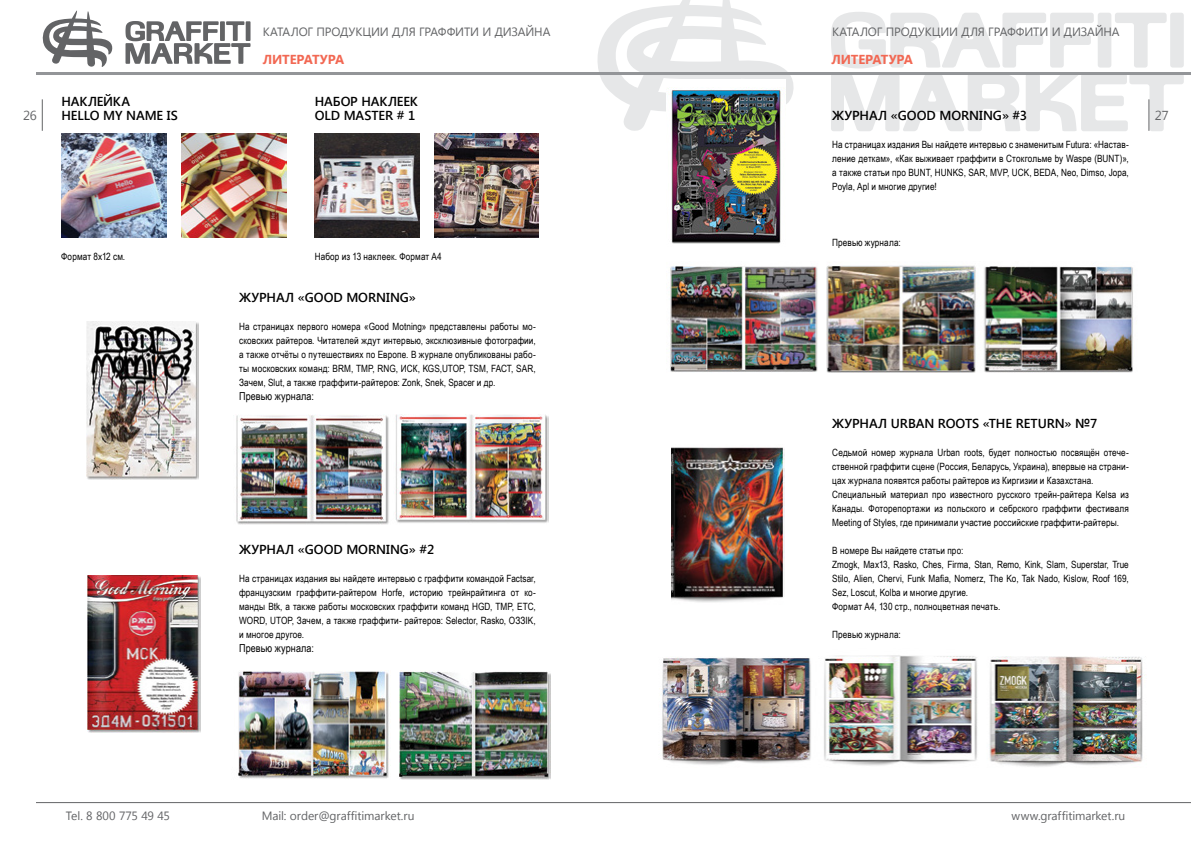
<style>
.page{position:relative;width:1191px;height:842px;background:#fff}
.page>*{position:absolute;margin:0;border:0;box-sizing:border-box;transform-origin:0 0}
.t1{font:600 13px/14px "Segoe UI";color:#000}
.t2{font:700 13px "Segoe UI";letter-spacing:-.02em;color:#f26853}
.t3{font:13px "Segoe UI";color:#636466}
.t4{font:12px "Segoe UI";letter-spacing:-.01em;color:#636466}
.t5{font:11px "Arial Narrow";letter-spacing:.01em;color:#000}
.t6{font:10px/14px "Arial Narrow";letter-spacing:.01em;color:#000;text-align:justify}
</style>
<div class="page">
<svg style="left:831px;top:12px;width:262px;height:56px"></svg>
<div style="left:1097px;top:13px;width:14px;height:55px;background:#e6e7e8;border-radius:3px"></div>
<svg style="left:1115px;top:13px;width:51px;height:55px"></svg>
<div style="left:1170px;top:13px;width:13px;height:55px;background:#e6e7e8;border-radius:3px"></div>
<svg style="left:831px;top:75px;width:352px;height:56px"></svg>
<svg style="left:597px;top:0;width:197px;height:131px"></svg>
<hr style="left:36px;top:802px;width:1155px;height:1px;background:#636466">
<hr style="left:42px;top:99px;width:1px;height:32px;background:#636466">
<hr style="left:1148px;top:99px;width:1px;height:32px;background:#636466">
<svg style="left:125px;top:21px;width:125px;height:43px"></svg>
<svg style="left:42px;top:10px;width:71px;height:57px"></svg>
<hr style="left:36px;top:72px;width:1155px;height:3px;background:#939598">
<img style="left:61px;top:133px;width:105px;height:105px">
<img style="left:182px;top:133px;width:104px;height:105px">
<img style="left:315px;top:133px;width:104px;height:105px">
<img style="left:434px;top:133px;width:105px;height:105px">
<img style="left:86px;top:322px;width:112px;height:157px">
<img style="left:88px;top:575px;width:112px;height:158px">
<img style="left:238px;top:670px;width:312px;height:109px">
<img style="left:236px;top:415px;width:313px;height:109px">
<img style="left:671px;top:447px;width:113px;height:155px">
<img style="left:662px;top:655px;width:481px;height:112px">
<img style="left:666px;top:79px;width:119px;height:165px">
<img style="left:670px;top:265px;width:463px;height:108px">
<h1 class="t3" style="left:23px;top:106px;width:15px">26</h1>
<p class="t4" style="left:263px;top:23px;width:289px">КАТАЛОГ ПРОДУКЦИИ ДЛЯ ГРАФФИТИ И ДИЗАЙНА</p>
<p class="t4" style="left:832px;top:23px;width:289px">КАТАЛОГ ПРОДУКЦИИ ДЛЯ ГРАФФИТИ И ДИЗАЙНА</p>
<h1 class="t1" style="left:61px;top:94px;width:24px">НАКЛЕЙКА<br>HELLO</h1>
<h1 class="t1" style="left:103px;top:108px;width:75px">MY NAME IS</h1>
<h1 class="t2" style="left:263px;top:50px;width:83px">литература</h1>
<h1 class="t2" style="left:831px;top:50px;width:83px">литература</h1>
<h1 class="t1" style="left:315px;top:94px;width:56px">НАБОР НАКЛЕЕК<br>OLD</h1>
<h1 class="t1" style="left:344px;top:108px;width:73px">MASTER # 1</h1>
<h1 class="t1" style="left:832px;top:108px;width:22px">ЖУРНАЛ</h1>
<h1 class="t1" style="left:891px;top:108px;width:27px">«GOOD</h1>
<h1 class="t1" style="left:939px;top:108px;width:11px">MORN</h1>
<h1 class="t1" style="left:979px;top:108px;width:49px">ING» #3</h1>
<p class="t6" style="left:832px;top:137px;width:298px">На страницах издания Вы найдете интервью с знаменитым Futura: «Настав&shy;ление деткам», «Как выживает граффити в Стокгольме by Waspe (BUNT)», а также статьи про BUNT, HUNKS, SAR, MVP, UCK, BEDA, Neo, Dimso, Jopa, Poyla, Apl и многие другие!</p>
<p class="t6" style="left:832px;top:235px;width:70px">Превью журнала:</p>
<p class="t6" style="left:61px;top:249px;width:65px">Формат 8x12 см.</p>
<p class="t6" style="left:315px;top:249px;width:129px">Набор из 13 наклеек. Формат А4</p>
<h1 class="t1" style="left:239px;top:290px;width:22px">ЖУРНАЛ</h1>
<h1 class="t1" style="left:298px;top:290px;width:27px">«GOOD</h1>
<h1 class="t1" style="left:346px;top:290px;width:11px">MORN</h1>
<h1 class="t1" style="left:386px;top:290px;width:31px">ING»</h1>
<p class="t6" style="left:239px;top:319px;width:298px">На страницах первого номера «Good Motning» представлены работы мо&shy;сковских райтеров. Читателей ждут интервью, эксклюзивные фотографии, а также отчёты о путешествиях по Европе. В журнале опубликованы рабо&shy;ты московских команд: BRM, TMP, RNG, ИCК, KGS,UTOP, TSM, FACT, SAR, Зачем, Slut, а также граффити-райтеров: Zonk, Snek, Spacer и др.</p>
<p class="t5" style="left:239px;top:388px;width:76px">Превью журнала:</p>
<h1 class="t1" style="left:239px;top:542px;width:22px">ЖУРНАЛ</h1>
<h1 class="t1" style="left:298px;top:542px;width:27px">«GOOD</h1>
<h1 class="t1" style="left:346px;top:542px;width:11px">MORN</h1>
<h1 class="t1" style="left:386px;top:542px;width:49px">ING» #2</h1>
<p class="t6" style="left:239px;top:571px;width:298px">На страницах издания вы найдете интервью с граффити командой Factsar, французским граффити-райтером Horfe, историю трейнрайтинга от ко&shy;манды Btk, а также работы московских граффити команд HGD, TMP, ETC, WORD, UTOP, Зачем, а также граффити- райтеров: Selector, Rasko, ОЗЗIK, и многое другое.</p>
<p class="t5" style="left:239px;top:640px;width:76px">Превью журнала:</p>
<h1 class="t1" style="left:832px;top:416px;width:22px">ЖУРНАЛ</h1>
<h1 class="t1" style="left:891px;top:416px;width:107px">URBAN ROOTS «THE</h1>
<h1 class="t1" style="left:1015px;top:416px;width:83px">RETURN» №7</h1>
<p class="t6" style="left:832px;top:445px;width:298px;text-align:left">Седьмой номер журнала Urban roots, будет полностью посвящён отече&shy;ственной граффити сцене (Россия, Беларусь, Украина), впервые на страни&shy;цах журнала появятся работы райтеров из Киргизии и Казахстана.<br>Специальный материал про известного русского трейн-райтера Kelsa из Канады. Фоторепортажи из польского и себрского граффити фестиваля Meeting of Styles, где принимали участие российские граффити-райтеры.</p>
<p class="t6" style="left:832px;top:543px;width:298px;text-align:left">В номере Вы найдете статьи про:<br>Zmogk, Max13, Rasko, Ches, Firma, Stan, Remo, Kink, Slam, Superstar, True Stilo, Alien, Chervi, Funk Mafia, Nomerz, The Ko, Tak Nado, Kislow, Roof 169, Sez, Loscut, Kolba и многие другие.<br>Формат А4, 130 стр., полноцветная печать.</p>
<p class="t6" style="left:832px;top:627px;width:70px">Превью журнала:</p>
<h1 class="t3" style="left:1155px;top:106px;width:15px">27</h1>
<p class="t4" style="left:66px;top:807px;width:106px">Tel. 8 800 775 49 45</p>
<p class="t4" style="left:262px;top:807px;width:154px">Mail: order@graffitimarket.ru</p>
<p class="t4" style="left:1011px;top:807px;width:115px">www.graffitimarket.ru</p>
</div>
